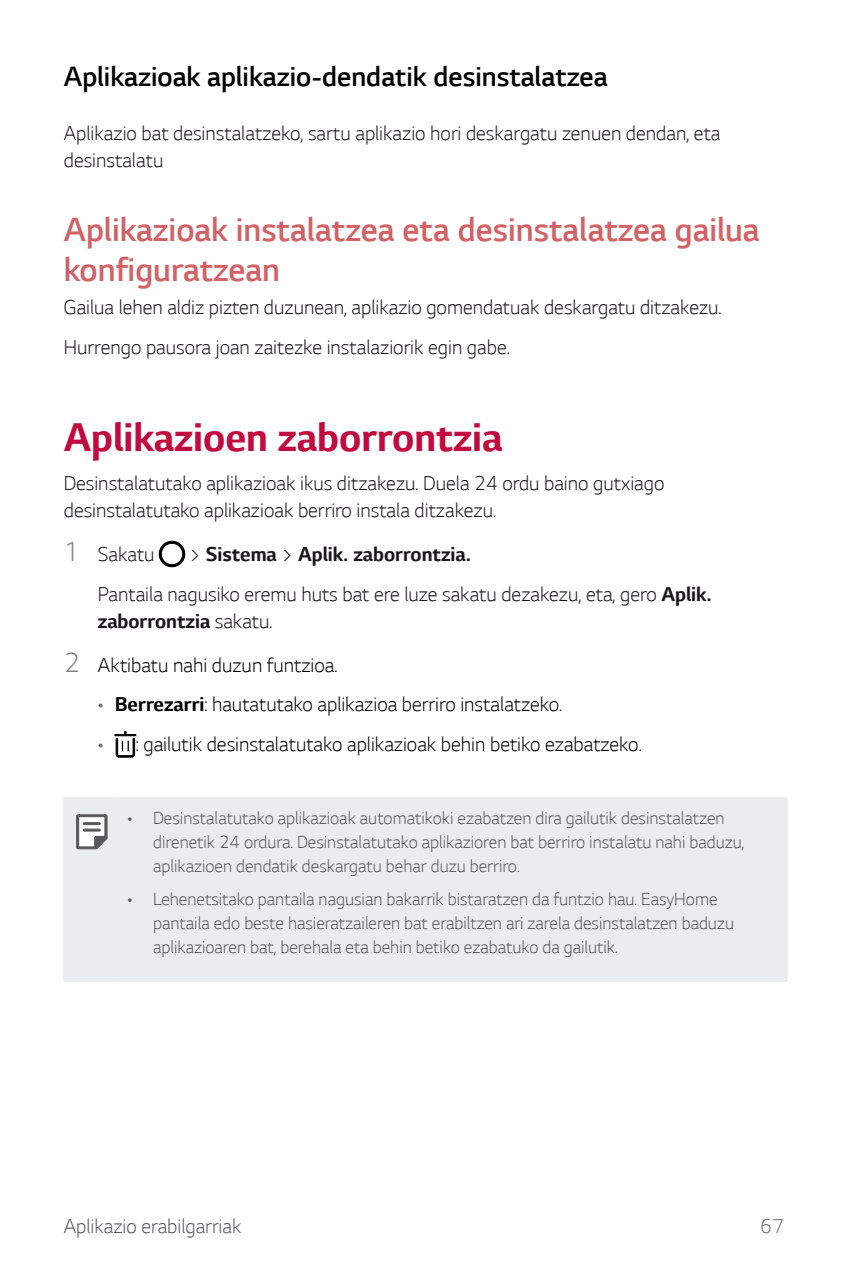
<style>
.page{position:relative;width:851px;height:1276px;background:#fff}
.page>*{position:absolute;margin:0;border:0;box-sizing:border-box;transform-origin:0 0}
.t1{font:700 45.6px "LG Smart";color:#c10a3e}
.t2{font:300 38.1px/39.9px "LG Smart";color:#d26266}
.t3{font:300 31.8px "LG Smart";color:#000}
.t4{font:300 22.8px/27px "LG Smart";color:#1a171b}
.t5{font:300 22.8px/44.1px "LG Smart";color:#000}
.t6{font:300 22.8px "LG Smart";color:#58585b}
.t7{font:300 22.8px "LG Smart";color:#6d6f71}
.t8{font:300 20.1px/24px "LG Smart";color:#58585b}
.s1{font-size:31.2px;color:#808285}
.s2{font-weight:700}
.s3{color:#000}
.s4{font-weight:700;color:#1a171b}
.s5{color:#1a171b}
.s6{color:#6d6f71}
</style>
<div class="page">
<div style="left:64px;top:797px;width:723px;height:184px;background:#ebeced"></div>
<svg style="left:77px;top:815px;width:30px;height:34px"></svg>
<svg style="left:159px;top:541px;width:26px;height:26px"></svg>
<svg style="left:115px;top:731px;width:21px;height:26px"></svg>
<h3 class="t3" style="left:64px;top:60px;width:545px">Aplikazioak aplikazio-dendatik desinstalatzea</h3>
<p class="t4" style="left:64px;top:120px;width:658px">Aplikazio bat desinstalatzeko, sartu aplikazio hori deskargatu zenuen dendan, eta desinstalatu</p>
<h2 class="t2" style="left:64px;top:210px;width:697px">Aplikazioak instalatzea eta desinstalatzea gailua konfiguratzean</h2>
<p class="t4" style="left:64px;top:287px;width:659px;line-height:39.9px">Gailua lehen aldiz pizten duzunean, aplikazio gomendatuak deskargatu ditzakezu.<br>Hurrengo pausora joan zaitezke instalaziorik egin gabe.</p>
<h1 class="t1" style="left:64px;top:412px;width:440px">Aplikazioen zaborrontzia</h1>
<p class="t4" style="left:64px;top:469px;width:602px">Desinstalatutako aplikazioak ikus ditzakezu. Duela 24 ordu baino gutxiago desinstalatutako aplikazioak berriro instala ditzakezu.</p>
<p class="t4" style="left:64px;top:540px;width:92px"><span class="s1">1</span> Sakatu</p>
<p class="t4" style="left:98px;top:534px;width:615px;line-height:39.9px;text-indent:91px">&gt; <span class="s2">Sistema</span> <span class="s3">&gt;</span> <span class="s2">Aplik. zaborrontzia.<br></span>Pantaila nagusiko eremu huts bat ere luze sakatu dezakezu, eta, gero <span class="s2">Aplik.</span></p>
<p class="t5" style="left:64px;top:598px;width:275px;text-indent:34px"><span class="s4">zaborrontzia</span> <span class="s5">sakatu.<br></span><span class="s1">2</span> Aktibatu nahi duzun funtzioa.</p>
<p class="t5" style="left:98px;top:682px;width:466px"><span class="s6">•</span> <span class="s2">Berrezarri</span>: hautatutako aplikazioa berriro instalatzeko.</p>
<p class="t5" style="left:98px;top:722px;width:545px"><span class="s6">•</span> : gailutik desinstalatutako aplikazioak behin betiko ezabatzeko.</p>
<p class="t8" style="left:153px;top:806px;width:592px;text-indent:-26px">• Desinstalatutako aplikazioak automatikoki ezabatzen dira gailutik desinstalatzen direnetik 24 ordura. Desinstalatutako aplikazioren bat berriro instalatu nahi baduzu, aplikazioen dendatik deskargatu behar duzu berriro.</p>
<p class="t8" style="left:153px;top:886px;width:582px;text-indent:-26px">• Lehenetsitako pantaila nagusian bakarrik bistaratzen da funtzio hau. EasyHome pantaila edo beste hasieratzaileren bat erabiltzen ari zarela desinstalatzen baduzu aplikazioaren bat, berehala eta behin betiko ezabatuko da gailutik.</p>
<p class="t6" style="left:64px;top:1213px;width:179px">Aplikazio erabilgarriak</p>
<p class="t7" style="left:760px;top:1213px;width:25px">67</p>
</div>
